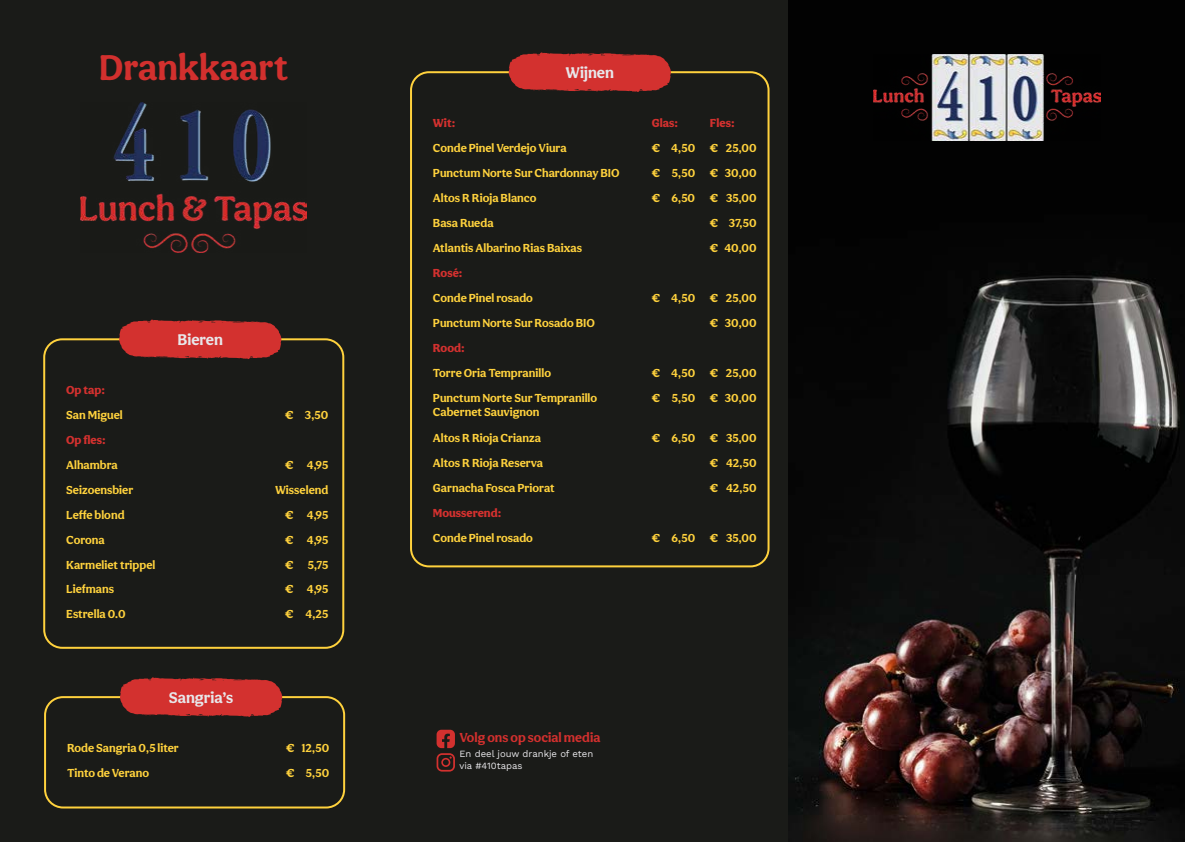
<style>
.page{position:relative;width:1185px;height:842px;background:#1a1b18}
.page>*{position:absolute;margin:0;border:0;box-sizing:border-box;transform-origin:0 0}
.t1{font:700 37px "Aesthet Nova";color:#d2302e}
.t2{font:700 16px "Aesthet Nova";color:#e8e7ea}
.t3{font:700 13.5px "Aesthet Nova";color:#d2302e}
.t4{font:700 12px/24.9px "Aesthet Nova";color:#ffd23d}
.t5{font:900 12px "Aesthet Nova";color:#d3312f}
.t6{font:9.5px/12.5px "Work Sans";color:#e8e7ea}
</style>
<div class="page">
<img style="left:788px;top:0;width:397px;height:842px">
<div style="left:410px;top:71px;width:359px;height:496px;border:2px solid #ffd23d;border-radius:18px"></div>
<svg style="left:509px;top:52px;width:162px;height:40px;background:#b92d2b"></svg>
<div style="left:43px;top:338px;width:301px;height:311px;border:2px solid #ffd23d;border-radius:18px"></div>
<svg style="left:119px;top:319px;width:163px;height:40px;background:#b82d2b"></svg>
<img style="left:874px;top:54px;width:226px;height:87px">
<svg style="left:437px;top:730px;width:18px;height:41px"></svg>
<div style="left:44px;top:696px;width:301px;height:112px;border:2px solid #ffd23d;border-radius:18px"></div>
<svg style="left:120px;top:677px;width:163px;height:40px;background:#b82d2b"></svg>
<img style="left:81px;top:102px;width:225px;height:150px">
<h1 class="t1" style="left:99px;top:45px;width:191px">Drankkaart</h1>
<p class="t5" style="left:66px;top:383px;width:40px">Op tap:</p>
<p class="t4" style="left:66px;top:402px;width:58px">San Miguel</p>
<p class="t5" style="left:66px;top:433px;width:41px">Op fles:</p>
<h2 class="t2" style="left:177px;top:330px;width:47px">Bieren</h2>
<p class="t4" style="left:285px;top:402px;width:45px">€ 3,50</p>
<p class="t4" style="left:66px;top:452px;width:53px">Alhambra</p>
<p class="t4" style="left:285px;top:452px;width:45px">€ 4,95</p>
<p class="t4" style="left:66px;top:477px;width:69px">Seizoensbier</p>
<p class="t4" style="left:275px;top:477px;width:55px">Wisselend</p>
<p class="t4" style="left:66px;top:502px;width:60px">Leffe blond</p>
<p class="t4" style="left:285px;top:502px;width:45px">€ 4,95</p>
<p class="t4" style="left:66px;top:527px;width:40px">Corona</p>
<p class="t4" style="left:285px;top:527px;width:45px">€ 4,95</p>
<p class="t4" style="left:66px;top:552px;width:91px">Karmeliet trippel<br>Liefmans<br>Estrella 0.0</p>
<p class="t4" style="left:305px;top:552px;width:24px;text-align:justify">5,75<br>4,95<br>4,25</p>
<p class="t4" style="left:285px;top:552px;width:10px;text-align:justify">€ € €</p>
<h2 class="t2" style="left:169px;top:688px;width:66px">Sangria’s</h2>
<p class="t4" style="left:67px;top:735px;width:113px">Rode Sangria 0,5 liter</p>
<p class="t4" style="left:286px;top:735px;width:45px">€ 12,50</p>
<p class="t4" style="left:67px;top:760px;width:84px">Tinto de Verano</p>
<p class="t4" style="left:286px;top:760px;width:45px">€ 5,50</p>
<h2 class="t2" style="left:566px;top:63px;width:50px">Wijnen</h2>
<p class="t5" style="left:433px;top:116px;width:24px">Wit:</p>
<p class="t5" style="left:652px;top:116px;width:28px">Glas:</p>
<p class="t5" style="left:710px;top:116px;width:26px">Fles:</p>
<p class="t4" style="left:433px;top:135px;width:135px">Conde Pinel Verdejo Viura</p>
<p class="t4" style="left:433px;top:160px;width:188px">Punctum Norte Sur Chardonnay BIO</p>
<p class="t4" style="left:652px;top:135px;width:10px">€</p>
<p class="t4" style="left:710px;top:135px;width:10px">€</p>
<p class="t4" style="left:671px;top:136px;width:25px">4,50</p>
<p class="t4" style="left:726px;top:136px;width:32px">25,00</p>
<p class="t4" style="left:652px;top:160px;width:10px">€</p>
<p class="t4" style="left:710px;top:160px;width:10px">€</p>
<p class="t4" style="left:672px;top:160px;width:25px">5,50</p>
<p class="t4" style="left:725px;top:160px;width:33px">30,00</p>
<p class="t4" style="left:433px;top:185px;width:105px">Altos R Rioja Blanco</p>
<p class="t4" style="left:652px;top:185px;width:106px">€ 6,50 € 35,00</p>
<p class="t4" style="left:433px;top:235px;width:151px">Atlantis Albarino Rias Baixas</p>
<p class="t4" style="left:710px;top:235px;width:48px">€ 40,00</p>
<p class="t4" style="left:433px;top:210px;width:62px">Basa Rueda</p>
<p class="t4" style="left:710px;top:210px;width:48px">€ 37,50</p>
<p class="t5" style="left:433px;top:265px;width:31px">Rosé:</p>
<p class="t4" style="left:433px;top:285px;width:102px">Conde Pinel rosado</p>
<p class="t4" style="left:433px;top:310px;width:164px">Punctum Norte Sur Rosado BIO</p>
<p class="t5" style="left:433px;top:340px;width:33px">Rood:</p>
<p class="t4" style="left:433px;top:360px;width:120px">Torre Oria Tempranillo</p>
<p class="t4" style="left:433px;top:390px;width:166px;line-height:14.4px">Punctum Norte Sur Tempranillo<br>Cabernet Sauvignon</p>
<p class="t4" style="left:433px;top:451px;width:123px">Altos R Rioja Reserva<br>Garnacha Fosca Priorat</p>
<p class="t4" style="left:433px;top:426px;width:109px">Altos R Rioja Crianza</p>
<p class="t5" style="left:433px;top:506px;width:70px">Mousserend:</p>
<p class="t4" style="left:433px;top:525px;width:102px">Conde Pinel rosado</p>
<p class="t4" style="left:652px;top:285px;width:10px">€</p>
<p class="t4" style="left:710px;top:285px;width:10px">€</p>
<p class="t4" style="left:671px;top:285px;width:25px">4,50</p>
<p class="t4" style="left:726px;top:285px;width:32px">25,00</p>
<p class="t4" style="left:710px;top:310px;width:10px">€</p>
<p class="t4" style="left:725px;top:310px;width:33px">30,00</p>
<p class="t4" style="left:652px;top:360px;width:10px">€</p>
<p class="t4" style="left:710px;top:360px;width:10px">€</p>
<p class="t4" style="left:671px;top:360px;width:25px">4,50</p>
<p class="t4" style="left:726px;top:360px;width:32px">25,00</p>
<p class="t4" style="left:652px;top:385px;width:10px">€</p>
<p class="t4" style="left:710px;top:385px;width:10px">€</p>
<p class="t4" style="left:672px;top:385px;width:25px">5,50</p>
<p class="t4" style="left:725px;top:385px;width:33px">30,00</p>
<p class="t4" style="left:652px;top:426px;width:10px">€</p>
<p class="t4" style="left:710px;top:426px;width:10px">€</p>
<p class="t4" style="left:671px;top:426px;width:25px">6,50</p>
<p class="t4" style="left:726px;top:426px;width:32px">35,00</p>
<p class="t4" style="left:710px;top:451px;width:10px">€ €</p>
<p class="t4" style="left:726px;top:451px;width:32px">42,50<br>42,50</p>
<p class="t4" style="left:652px;top:525px;width:10px">€</p>
<p class="t4" style="left:710px;top:525px;width:10px">€</p>
<p class="t4" style="left:671px;top:526px;width:25px">6,50</p>
<p class="t4" style="left:726px;top:526px;width:32px">35,00</p>
<p class="t3" style="left:459px;top:729px;width:143px">Volg ons op social media</p>
<p class="t6" style="left:459px;top:747px;width:135px">En deel jouw drankje of eten via #410tapas</p>
</div>
